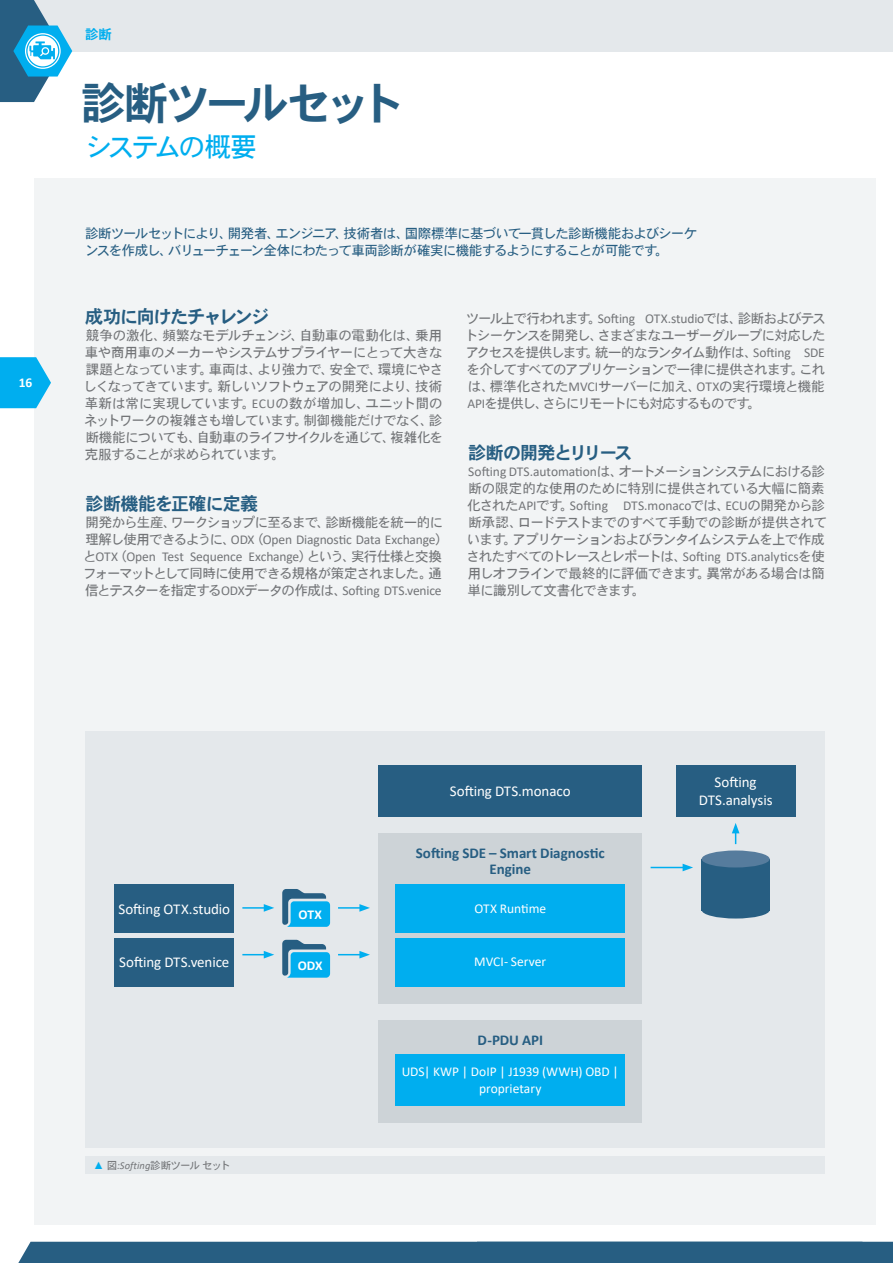
<style>
.page{position:relative;width:893px;height:1263px;background:#fff}
.page>*{position:absolute;margin:0;border:0;box-sizing:border-box;transform-origin:0 0}
.Headline_H1{font:700 45px "URW Heisei Gothic";letter-spacing:-.115em;color:#275e82}
.Headline_H2{font:27px "URW Heisei Gothic";letter-spacing:-.105em;color:#00aeef}
.Copy_Automotive{font:700 18px "URW Heisei Gothic";letter-spacing:-.07em;color:#275e82}
.Subhead_H3_Automotiv{font:700 18px "URW Heisei Gothic";letter-spacing:-.03em;color:#275e82}
.Subhead_H3_Automotiv-2{font:700 18px "URW Heisei Gothic";letter-spacing:-.075em;color:#275e82}
.t1{font:15px/18px "Calibri";letter-spacing:-.005em;color:#fff;text-align:center}
.t2{font:700 15px/16.5px "Calibri";letter-spacing:-.005em;color:#275e82;text-align:center}
.Copy{font:13.5px/17px "URW Heisei Gothic";letter-spacing:-.055em;color:#727477;text-align:justify}
.Copy_Automotive-2{font:13.5px/17px "URW Heisei Gothic";letter-spacing:-.06em;color:#275e82}
.t3{font:13.5px/16.2px "Calibri";letter-spacing:-.005em;color:#fff;text-align:center}
.t4{font:700 13.5px "Calibri";letter-spacing:-.005em;color:#fff}
.t5{font:700 13.5px "URW Heisei Gothic";color:#00aeef}
.t6{font:10.5px "URW Heisei Gothic";letter-spacing:-.075em;color:#727477}
.s1{font-family:"Calibri"}
.s2{font-family:"Arial";font-style:italic;color:#00aeef}
.s3{font-family:"Calibri";font-style:italic}
</style>
<div class="page">
<div style="left:34px;top:179px;width:842px;height:1046px;background:#f2f4f5"></div>
<div style="left:85px;top:1157px;width:740px;height:17px;background:#e4e8eb"></div>
<div style="left:85px;top:731px;width:740px;height:417px;background:#e4e8eb"></div>
<div style="left:115px;top:884px;width:119px;height:49px;background:#275e82"></div>
<div style="left:378px;top:833px;width:264px;height:170px;background:#cdd3d7"></div>
<div style="left:395px;top:938px;width:230px;height:48px;background:#00aeef"></div>
<div style="left:395px;top:884px;width:230px;height:49px;background:#00aeef"></div>
<div style="left:378px;top:765px;width:264px;height:51px;background:#275e82"></div>
<div style="left:378px;top:1020px;width:264px;height:103px;background:#cdd3d7"></div>
<div style="left:395px;top:1054px;width:230px;height:52px;background:#00aeef"></div>
<div style="left:115px;top:938px;width:119px;height:48px;background:#275e82"></div>
<hr style="left:338px;top:907px;width:24px;height:2px;background:#00aeef">
<svg style="left:359px;top:904px;width:11px;height:8px"></svg>
<svg style="left:338px;top:951px;width:32px;height:7px"></svg>
<svg style="left:282px;top:889px;width:48px;height:38px;background:#36a4d2"></svg>
<svg style="left:282px;top:940px;width:48px;height:38px;background:#36a4d2"></svg>
<hr style="left:242px;top:907px;width:24px;height:2px;background:#00aeef">
<svg style="left:264px;top:904px;width:10px;height:8px"></svg>
<svg style="left:242px;top:951px;width:32px;height:7px"></svg>
<hr style="left:651px;top:867px;width:34px;height:1px;background:#00aeef">
<svg style="left:683px;top:864px;width:10px;height:7px"></svg>
<div style="left:676px;top:765px;width:119px;height:51px;background:#275e82"></div>
<div style="left:702px;top:901px;width:68px;height:17px;background:#275e82;border-radius:50%"></div>
<div style="left:702px;top:859px;width:68px;height:51px;background:#275e82"></div>
<div style="left:702px;top:850px;width:68px;height:17px;background:#567c9d;border-radius:50%"></div>
<svg style="left:732px;top:823px;width:7px;height:21px"></svg>
<div style="left:18px;top:1242px;width:875px;height:21px;background:#275e82"></div>
<div style="left:0;top:0;width:893px;height:51px;background:#e4e8eb"></div>
<svg style="left:0;top:357px;width:51px;height:51px;background:#23b8ef"></svg>
<svg style="left:0;top:0;width:72px;height:102px"></svg>
<p class="t4" style="left:19px;top:373px;width:15px">16</p>
<p class="t5" style="left:85px;top:27px;width:28px">診断</p>
<p class="Headline_H1" style="left:81px;top:78px;width:326px">診断ツールセット</p>
<p class="Headline_H2" style="left:85px;top:126px;width:174px">システムの概要</p>
<p class="Copy_Automotive-2" style="left:85px;top:224px;width:614px">診断ツールセットにより、開発者、エンジニア、技術者は、国際標準に基づいて一貫した診断機能およびシーケンスを作成し、バリューチェーン全体にわたって車両診断が確実に機能するようにすることが可能です。</p>
<p class="Copy_Automotive" style="left:85px;top:307px;width:185px">成功に向けたチャレンジ</p>
<p class="Copy" style="left:83px;top:326px;width:362px">競争の激化、頻繁なモデルチェンジ、自動車の電動化は、乗用車や商用車のメーカーやシステムサプライヤーにとって大きな課題となっています。車両は、より強力で、安全で、環境にやさしくなってきています。新しいソフトウェアの開発により、技術革新は常に実現しています。<span class="s1">ECU</span>の数が増加し、ユニット間のネットワークの複雑さも増しています。制御機能だけでなく、診断機能についても、自動車のライフサイクルを通じて、複雑化を克服することが求められています。</p>
<p class="Subhead_H3_Automotiv" style="left:85px;top:494px;width:174px">診断機能を正確に定義</p>
<p class="Copy" style="left:83px;top:513px;width:367px;text-align:left">開発から生産、ワークショップに至るまで、診断機能を統一的に理解し使用できるように、<span class="s1">ODX</span>（<span class="s1">Open Diagnostic Data Exchange</span>）と<span class="s1">OTX</span>（<span class="s1">Open Test Sequence Exchange</span>）という、実行仕様と交換フォーマットとして同時に使用できる規格が策定されました。通信とテスターを指定する<span class="s1">ODX</span>データの作成は、<span class="s1">Softing DTS.venice</span></p>
<p class="Copy" style="left:465px;top:309px;width:362px">ツール上で行われます。<span class="s1">Softing OTX.studio</span>では、診断およびテストシーケンスを開発し、さまざまなユーザーグループに対応したアクセスを提供します。統一的なランタイム動作は、<span class="s1">Softing SDE</span>を介してすべてのアプリケーションで一律に提供されます。これは、標準化された<span class="s1">MVCI</span>サーバーに加え、<span class="s1">OTX</span>の実行環境と機能<span class="s1">API</span>を提供し、さらにリモートにも対応するものです。</p>
<p class="Subhead_H3_Automotiv-2" style="left:468px;top:443px;width:166px">診断の開発とリリース</p>
<p class="Copy" style="left:466px;top:462px;width:362px;text-align:left"><span class="s1">Softing DTS.automation</span>は、オートメーションシステムにおける診断の限定的な使用のために特別に提供されている大幅に簡素化された<span class="s1">API</span>です。<span class="s1">Softing DTS.monaco</span>では、<span class="s1">ECU</span>の開発から診断承認、ロードテストまでのすべて手動での診断が提供されています。アプリケーションおよびランタイムシステムを上で作成されたすべてのトレースとレポートは、<span class="s1">Softing DTS.analytics</span>を使用しオフラインで最終的に評価できます。異常がある場合は簡単に識別して文書化できます。</p>
<p class="t1" style="left:118px;top:899px;width:113px">Softing OTX.studio</p>
<p class="t1" style="left:119px;top:952px;width:112px">Softing DTS.venice</p>
<p class="t4" style="left:298px;top:905px;width:25px">OTX</p>
<p class="t4" style="left:298px;top:956px;width:26px">ODX</p>
<p class="t6" style="left:94px;top:1158px;width:139px"><span class="s2">▲</span> 図<span class="s3">:Softing</span>診断ツールセット</p>
<p class="t1" style="left:450px;top:781px;width:122px">Softing DTS.monaco</p>
<p class="t2" style="left:416px;top:844px;width:190px">Softing SDE – Smart Diagnostic<br>Engine</p>
<p class="t3" style="left:474px;top:900px;width:73px">OTX Runtime</p>
<p class="t3" style="left:474px;top:953px;width:74px">MVCI- Server</p>
<p class="t2" style="left:478px;top:1031px;width:67px">D-PDU API</p>
<p class="t3" style="left:402px;top:1063px;width:219px">UDS| KWP | DoIP | J1939 (WWH) OBD | proprietary</p>
<p class="t1" style="left:699px;top:772px;width:75px">Softing<br>DTS.analysis</p>
</div>
